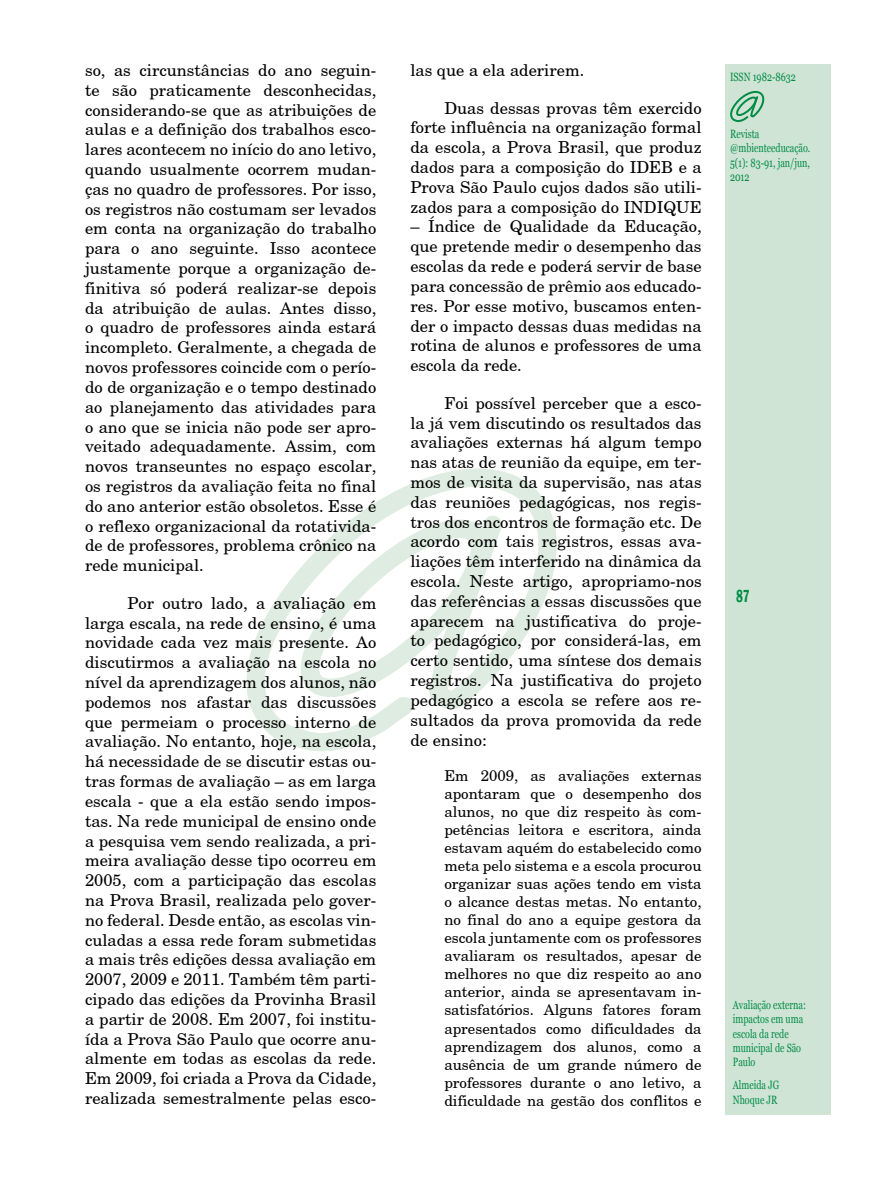
<style>
.page{position:relative;width:893px;height:1191px;background:#fff}
.page>*{position:absolute;margin:0;border:0;box-sizing:border-box;transform-origin:0 0}
.t1{font:600 condensed 18px "Franklin Gothic";color:#008c44;scale:.75 1}
.t2{font:16.5px/19.8px "New Century Schoolbook";color:#000;text-align:justify}
.t3{font:15px/18px "New Century Schoolbook";color:#000;text-align:justify}
.t4{font:12px/14.4px "Georgia";color:#008c44;scale:.75 1}
</style>
<div class="page">
<div style="left:725px;top:64px;width:105px;height:1050px;background:#d0e4d6"></div>
<svg style="left:246px;top:468px;width:311px;height:284px"></svg>
<svg style="left:730px;top:91px;width:35px;height:31px"></svg>
<p class="t2" style="left:85px;top:60px;width:293px">so, as circunstâncias do ano seguin&shy;te são praticamente desconhecidas, considerando-se que as atribuições de aulas e a definição dos trabalhos esco&shy;lares acontecem no início do ano letivo, quando usualmente ocorrem mudan&shy;ças no quadro de professores. Por isso, os registros não costumam ser levados em conta na organização do trabalho para o ano seguinte. Isso acontece justamente porque a organização de&shy;finitiva só poderá realizar-se depois da atribuição de aulas. Antes disso, o quadro de professores ainda estará incompleto. Geralmente, a chegada de novos professores coincide com o perío&shy;do de organização e o tempo destinado ao planejamento das atividades para o ano que se inicia não pode ser apro&shy;veitado adequadamente. Assim, com novos transeuntes no espaço escolar, os registros da avaliação feita no final do ano anterior estão obsoletos. Esse é o reflexo organizacional da rotativida&shy;de de professores, problema crônico na rede municipal.</p>
<p class="t2" style="left:85px;top:592px;width:293px;text-indent:42px">Por outro lado, a avaliação em larga escala, na rede de ensino, é uma novidade cada vez mais presente. Ao discutirmos a avaliação na escola no nível da aprendizagem dos alunos, não podemos nos afastar das discussões que permeiam o processo interno de avaliação. No entanto, hoje, na escola, há necessidade de se discutir estas ou&shy;tras formas de avaliação – as em larga escala - que a ela estão sendo impos&shy;tas. Na rede municipal de ensino onde a pesquisa vem sendo realizada, a pri&shy;meira avaliação desse tipo ocorreu em 2005, com a participação das escolas na Prova Brasil, realizada pelo gover&shy;no federal. Desde então, as escolas vin&shy;culadas a essa rede foram submetidas a mais três edições dessa avaliação em 2007, 2009 e 2011. Também têm parti&shy;cipado das edições da Provinha Brasil a partir de 2008. Em 2007, foi institu&shy;ída a Prova São Paulo que ocorre anu&shy;almente em todas as escolas da rede.<br>Em 2009, foi criada a Prova da Cidade, realizada semestralmente pelas esco-</p>
<p class="t2" style="left:410px;top:60px;width:175px">las que a ela aderirem.</p>
<p class="t2" style="left:410px;top:97px;width:293px;text-indent:34px">Duas dessas provas têm exercido forte influência na organização formal da escola, a Prova Brasil, que produz dados para a composição do IDEB e a Prova São Paulo cujos dados são utili&shy;zados para a composição do INDIQUE</p>
<p class="t2" style="left:410px;top:216px;width:293px">– Índice de Qualidade da Educação, que pretende medir o desempenho das escolas da rede e poderá servir de base para concessão de prêmio aos educado&shy;res. Por esse motivo, buscamos enten&shy;der o impacto dessas duas medidas na rotina de alunos e professores de uma escola da rede.</p>
<p class="t2" style="left:410px;top:392px;width:293px;text-indent:34px">Foi possível perceber que a esco&shy;la já vem discutindo os resultados das avaliações externas há algum tempo nas atas de reunião da equipe, em ter&shy;mos de visita da supervisão, nas atas das reuniões pedagógicas, nos regis&shy;tros dos encontros de formação etc. De acordo com tais registros, essas ava&shy;liações têm interferido na dinâmica da escola. Neste artigo, apropriamo-nos das referências a essas discussões que aparecem na justificativa do proje&shy;to pedagógico, por considerá-las, em certo sentido, uma síntese dos demais registros. Na justificativa do projeto pedagógico a escola se refere aos re&shy;sultados da prova promovida da rede de ensino:</p>
<p class="t3" style="left:444px;top:766px;width:259px">Em 2009, as avaliações externas apontaram que o desempenho dos alunos, no que diz respeito às com&shy;petências leitora e escritora, ainda estavam aquém do estabelecido como meta pelo sistema e a escola procurou organizar suas ações tendo em vista o alcance destas metas. No entanto, no final do ano a equipe gestora da escola juntamente com os professores avaliaram os resultados, apesar de melhores no que diz respeito ao ano anterior, ainda se apresentavam in&shy;satisfatórios. Alguns fatores foram apresentados como dificuldades da aprendizagem dos alunos, como a ausência de um grande número de professores durante o ano letivo, a dificuldade na gestão dos conflitos e</p>
<p class="t4" style="left:730px;top:69px;width:89px">ISSN 1982-8632</p>
<p class="t4" style="left:730px;top:127px;width:109px">Revista @mbienteeducação.<br>5(1): 83-91, jan/jun,<br>2012</p>
<p class="t1" style="left:736px;top:583px;width:20px">87</p>
<p class="t4" style="left:733px;top:997px;width:99px">Avaliação externa: impactos em uma escola da rede municipal de São<br>Paulo</p>
<p class="t4" style="left:733px;top:1078px;width:64px">Almeida JG<br>Nhoque JR</p>
</div>
